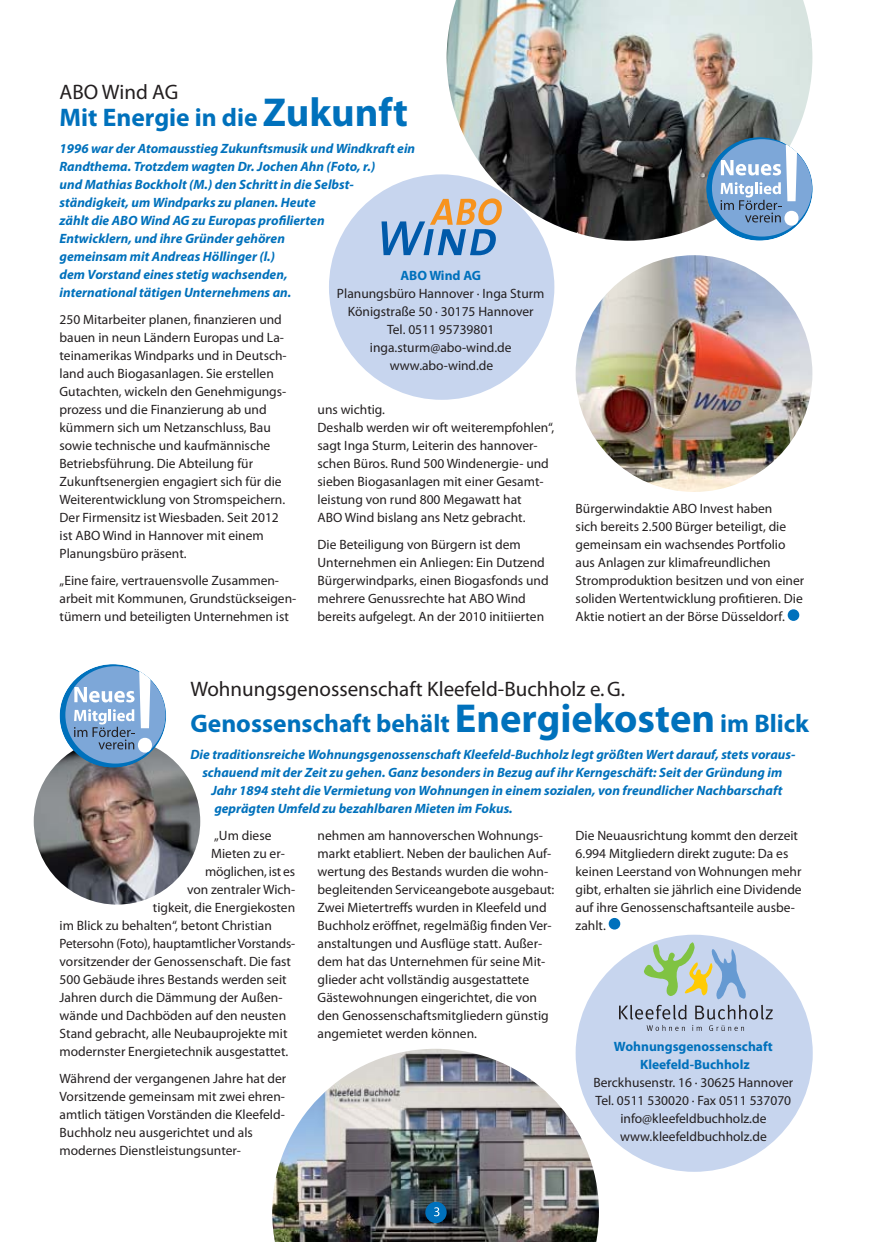
<style>
.page{position:relative;width:872px;height:1242px;background:#fff}
.page>*{position:absolute;margin:0;border:0;box-sizing:border-box;transform-origin:0 0}
.t1{font:700 25.5px "Myriad Pro";color:#0071bc}
.t2{font:21px "Myriad Pro";color:#231f20}
.t3{font:13.5px/18px "Myriad Pro";color:#231f20}
.t4{font:italic 700 13.5px/18px "Myriad Pro";color:#0071bc}
.t5{font:700 13.5px/18px "Myriad Pro";color:#0071bc;text-align:center}
.s1{font-size:40.5px}
</style>
<div class="page">
<img style="left:34px;top:738px;width:166px;height:166px;border-radius:50%">
<img style="left:272px;top:1048px;width:327px;height:193px">
<div style="left:426px;top:1202px;width:20px;height:20px;background:#0071bc;border-radius:50%"></div>
<div style="left:425px;top:1201px;width:21px;height:22px;border:2px solid #0071bc;border-radius:50%"></div>
<svg style="left:434px;top:1207px;width:5px;height:9px"></svg>
<img style="left:446px;top:0;width:366px;height:241px">
<img style="left:575px;top:255px;width:237px;height:237px;border-radius:50%">
<div style="left:329px;top:174px;width:225px;height:226px;background:#c7d5ee;border-radius:50%"></div>
<svg style="left:381px;top:198px;width:121px;height:57px"></svg>
<div style="left:575px;top:934px;width:237px;height:237px;background:#c7d5ee;border-radius:50%"></div>
<svg style="left:646px;top:1025px;width:98px;height:6px"></svg>
<svg style="left:619px;top:942px;width:154px;height:77px"></svg>
<svg style="left:706px;top:137px;width:106px;height:104px"></svg>
<div style="left:712px;top:139px;width:100px;height:97px;background:#7da7d8;border-radius:50%"></div>
<svg style="left:720px;top:144px;width:78px;height:82px"></svg>
<svg style="left:60px;top:664px;width:106px;height:103px"></svg>
<div style="left:65px;top:666px;width:100px;height:97px;background:#7da7d8;border-radius:50%"></div>
<svg style="left:74px;top:671px;width:78px;height:81px"></svg>
<div style="left:787px;top:609px;width:12px;height:12px;background:#0071bc;border-radius:50%"></div>
<div style="left:608px;top:918px;width:12px;height:11px;background:#0071bc;border-radius:50%"></div>
<h2 class="t2" style="left:60px;top:84px;width:120px">ABO Wind AG</h2>
<h1 class="t1" style="left:60px;top:108px;width:350px">Mit Energie in die <span class="s1">Zukunft</span></h1>
<p class="t4" style="left:60px;top:140px;width:357px">1996 war der Atomausstieg Zukunftsmusik und Windkraft ein Randthema. Trotzdem wagten Dr. Jochen Ahn (Foto, r.)<br>und Mathias Bockholt (M.) den Schritt in die Selbst&shy;ständigkeit, um Windparks zu planen. Heute<br>zählt die ABO Wind AG zu Europas profilierten<br>Entwicklern, und ihre Gründer gehören<br>gemeinsam mit Andreas Höllinger (l.)<br>dem Vorstand eines stetig wachsenden,<br>international tätigen Unternehmens an.</p>
<p class="t5" style="left:400px;top:267px;width:82px">ABO Wind AG</p>
<p class="t3" style="left:337px;top:286px;width:209px;text-align:center">Planungsbüro Hannover · Inga Sturm<br>Königstraße 50 · 30175 Hannover<br>Tel. 0511 95739801 inga.sturm@abo-wind.de www.abo-wind.de</p>
<p class="t3" style="left:60px;top:311px;width:229px">250 Mitarbeiter planen, finanzieren und bauen in neun Ländern Europas und La&shy;teinamerikas Windparks und in Deutsch&shy;land auch Biogasanlagen. Sie erstellen Gutachten, wickeln den Genehmigungs&shy;prozess und die Finanzierung ab und kümmern sich um Netzanschluss, Bau sowie technische und kaufmännische Betriebsführung. Die Abteilung für Zukunftsenergien engagiert sich für die Weiterentwicklung von Stromspeichern.<br>Der Firmensitz ist Wiesbaden. Seit 2012 ist ABO Wind in Hannover mit einem Planungsbüro präsent.</p>
<p class="t3" style="left:60px;top:572px;width:238px">„Eine faire, vertrauensvolle Zusammen&shy;arbeit mit Kommunen, Grundstückseigen&shy;tümern und beteiligten Unternehmen ist</p>
<p class="t3" style="left:317px;top:402px;width:238px">uns wichtig.<br>Deshalb werden wir oft weiterempfohlen“, sagt Inga Sturm, Leiterin des hannover&shy;schen Büros. Rund 500 Windenergie- und sieben Biogasanlagen mit einer Gesamt&shy;leistung von rund 800 Megawatt hat<br>ABO Wind bislang ans Netz gebracht.</p>
<p class="t3" style="left:317px;top:537px;width:233px">Die Beteiligung von Bürgern ist dem Unternehmen ein Anliegen: Ein Dutzend Bürgerwindparks, einen Biogasfonds und mehrere Genussrechte hat ABO Wind bereits aufgelegt. An der 2010 initiierten</p>
<p class="t3" style="left:575px;top:501px;width:230px">Bürgerwindaktie ABO Invest haben<br>sich bereits 2.500 Bürger beteiligt, die gemeinsam ein wachsendes Portfolio aus Anlagen zur klimafreundlichen Stromproduktion besitzen und von einer soliden Wertentwicklung profitieren. Die Aktie notiert an der Börse Düsseldorf.</p>
<h2 class="t2" style="left:190px;top:681px;width:436px">Wohnungsgenossenschaft Kleefeld-Buchholz e. G.</h2>
<h1 class="t1" style="left:190px;top:714px;width:620px">Genossenschaft behält <span class="s1">Energiekosten</span> im Blick</h1>
<p class="t4" style="left:190px;top:747px;width:606px">Die traditionsreiche Wohnungsgenossenschaft Kleefeld-Buchholz legt größten Wert darauf, stets voraus-</p>
<p class="t4" style="left:202px;top:765px;width:581px">schauend mit der Zeit zu gehen. Ganz besonders in Bezug auf ihr Kerngeschäft: Seit der Gründung im</p>
<p class="t4" style="left:211px;top:783px;width:572px">Jahr 1894 steht die Vermietung von Wohnungen in einem sozialen, von freundlicher Nachbarschaft</p>
<p class="t4" style="left:214px;top:801px;width:300px">geprägten Umfeld zu bezahlbaren Mieten im Fokus.</p>
<p class="t3" style="left:214px;top:827px;width:59px">„Um diese</p>
<p class="t3" style="left:211px;top:845px;width:75px">Mieten zu er-</p>
<p class="t3" style="left:205px;top:863px;width:91px">möglichen, ist es</p>
<p class="t3" style="left:187px;top:881px;width:110px">von zentraler Wich-</p>
<p class="t3" style="left:153px;top:899px;width:144px">tigkeit, die Energiekosten</p>
<p class="t3" style="left:60px;top:917px;width:214px">im Blick zu behalten“, betont Christian</p>
<p class="t3" style="left:60px;top:935px;width:237px">Petersohn (Foto), hauptamtlicher Vorstands-</p>
<p class="t3" style="left:60px;top:953px;width:233px">vorsitzender der Genossenschaft. Die fast</p>
<p class="t3" style="left:60px;top:971px;width:229px">500 Gebäude ihres Bestands werden seit</p>
<p class="t3" style="left:60px;top:989px;width:224px">Jahren durch die Dämmung der Außen-</p>
<p class="t3" style="left:60px;top:1007px;width:228px">wände und Dachböden auf den neusten</p>
<p class="t3" style="left:60px;top:1025px;width:229px">Stand gebracht, alle Neubauprojekte mit</p>
<p class="t3" style="left:60px;top:1043px;width:230px">modernster Energietechnik ausgestattet.</p>
<p class="t3" style="left:60px;top:1070px;width:228px">Während der vergangenen Jahre hat der Vorsitzende gemeinsam mit zwei ehren&shy;amtlich tätigen Vorständen die Kleefeld-Buchholz neu ausgerichtet und als modernes Dienstleistungsunter-</p>
<p class="t3" style="left:317px;top:827px;width:238px">nehmen am hannoverschen Wohnungs&shy;markt etabliert. Neben der baulichen Auf&shy;wertung des Bestands wurden die wohn&shy;begleitenden Serviceangebote ausgebaut:<br>Zwei Mietertreffs wurden in Kleefeld und Buchholz eröffnet, regelmäßig finden Ver&shy;anstaltungen und Ausflüge statt. Außer&shy;dem hat das Unternehmen für seine Mit&shy;glieder acht vollständig ausgestattete Gästewohnungen eingerichtet, die von den Genossenschaftsmitgliedern günstig angemietet werden können.</p>
<p class="t3" style="left:575px;top:827px;width:228px">Die Neuausrichtung kommt den derzeit 6.994 Mitgliedern direkt zugute: Da es keinen Leerstand von Wohnungen mehr gibt, erhalten sie jährlich eine Dividende auf ihre Genossenschaftsanteile ausbe&shy;zahlt.</p>
<p class="t5" style="left:614px;top:1039px;width:160px">Wohnungsgenossenschaft<br>Kleefeld-Buchholz</p>
<p class="t3" style="left:593px;top:1075px;width:201px;text-align:center">Berckhusenstr. 16 · 30625 Hannover<br>Tel. 0511 530020 · Fax 0511 537070 info@kleefeldbuchholz.de www.kleefeldbuchholz.de</p>
</div>
